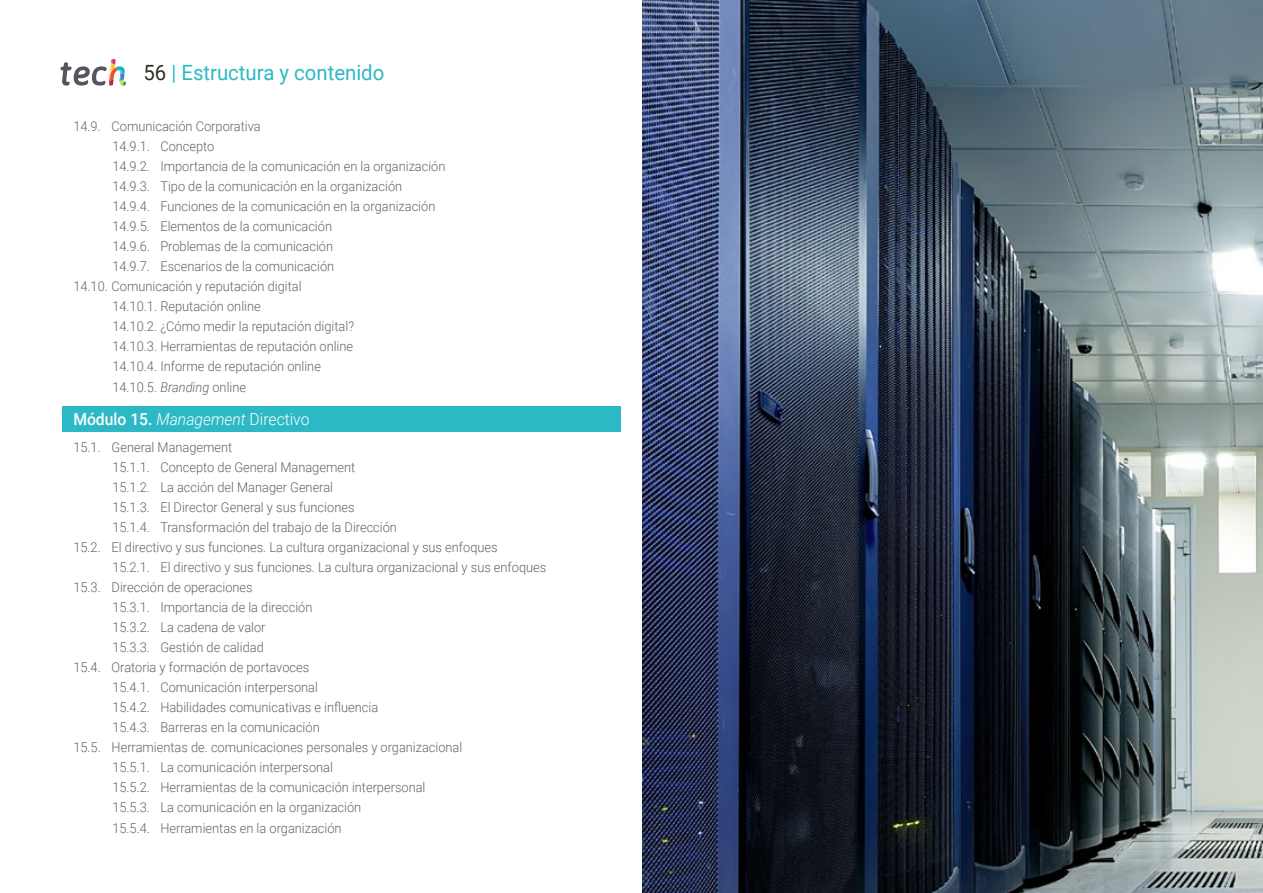
<style>
.page{position:relative;width:1263px;height:893px;background:#fff}
.page>*{position:absolute;margin:0;border:0;box-sizing:border-box;transform-origin:0 0}
.t1{font:21px "Roboto";color:#2db8c5}
.t2{font:italic 300 16.5px "Roboto";color:#fff;scale:.95 1}
.t3{font:300 13.5px "Roboto";color:#61646a;scale:.95 1}
.s1{color:#312e20}
.s2{font-style:italic}
.s3{font-weight:500;font-style:normal}
.s4{font-style:normal}
</style>
<div class="page">
<div style="left:62px;top:406px;width:559px;height:25px;background:#2db8c5"></div>
<img style="left:642px;top:0;width:621px;height:893px">
<svg style="left:61px;top:59px;width:65px;height:27px"></svg>
<h1 class="t1" style="left:144px;top:57px;width:242px"><span class="s1">56</span> | Estructura y contenido</h1>
<p class="t3" style="left:73px;top:117px;width:199px">14.9. Comunicación Corporativa</p>
<p class="t3" style="left:112px;top:137px;width:109px">14.9.1. Concepto</p>
<p class="t3" style="left:112px;top:157px;width:352px">14.9.2. Importancia de la comunicación en la organización</p>
<p class="t3" style="left:112px;top:177px;width:307px">14.9.3. Tipo de la comunicación en la organización</p>
<p class="t3" style="left:112px;top:197px;width:342px">14.9.4. Funciones de la comunicación en la organización</p>
<p class="t3" style="left:112px;top:217px;width:233px">14.9.5. Elementos de la comunicación</p>
<p class="t3" style="left:112px;top:237px;width:234px">14.9.6. Problemas de la comunicación</p>
<p class="t3" style="left:112px;top:257px;width:235px">14.9.7. Escenarios de la comunicación</p>
<p class="t3" style="left:73px;top:277px;width:242px">14.10. Comunicación y reputación digital</p>
<p class="t3" style="left:112px;top:297px;width:158px">14.10.1. Reputación online</p>
<p class="t3" style="left:112px;top:317px;width:256px">14.10.2. ¿Cómo medir la reputación digital?</p>
<p class="t3" style="left:112px;top:337px;width:255px">14.10.3. Herramientas de reputación online</p>
<p class="t3" style="left:112px;top:357px;width:221px">14.10.4. Informe de reputación online</p>
<p class="t3" style="left:112px;top:378px;width:142px">14.10.5. <span class="s2">Branding</span> online</p>
<p class="t2" style="left:73px;top:408px;width:250px"><span class="s3">Módulo 15.</span> Management <span class="s4">Directivo</span></p>
<p class="t3" style="left:73px;top:437px;width:169px">15.1. General Management</p>
<p class="t3" style="left:112px;top:457px;width:257px">15.1.1. Concepto de General Management</p>
<p class="t3" style="left:112px;top:477px;width:234px">15.1.2. La acción del Manager General</p>
<p class="t3" style="left:112px;top:497px;width:256px">15.1.3. El Director General y sus funciones</p>
<p class="t3" style="left:112px;top:517px;width:301px">15.1.4. Transformación del trabajo de la Dirección</p>
<p class="t3" style="left:73px;top:537px;width:448px">15.2. El directivo y sus funciones. La cultura organizacional y sus enfoques</p>
<p class="t3" style="left:112px;top:557px;width:458px">15.2.1. El directivo y sus funciones. La cultura organizacional y sus enfoques</p>
<p class="t3" style="left:73px;top:577px;width:190px">15.3. Dirección de operaciones</p>
<p class="t3" style="left:112px;top:597px;width:212px">15.3.1. Importancia de la dirección</p>
<p class="t3" style="left:112px;top:617px;width:163px">15.3.2. La cadena de valor</p>
<p class="t3" style="left:112px;top:637px;width:161px">15.3.3. Gestión de calidad</p>
<p class="t3" style="left:73px;top:657px;width:250px">15.4. Oratoria y formación de portavoces</p>
<p class="t3" style="left:112px;top:677px;width:218px">15.4.1. Comunicación interpersonal</p>
<p class="t3" style="left:112px;top:697px;width:281px">15.4.2. Habilidades comunicativas e influencia</p>
<p class="t3" style="left:112px;top:717px;width:220px">15.4.3. Barreras en la comunicación</p>
<p class="t3" style="left:73px;top:737px;width:411px">15.5. Herramientas de. comunicaciones personales y organizacional</p>
<p class="t3" style="left:112px;top:757px;width:234px">15.5.1. La comunicación interpersonal</p>
<p class="t3" style="left:112px;top:777px;width:331px">15.5.2. Herramientas de la comunicación interpersonal</p>
<p class="t3" style="left:112px;top:797px;width:264px">15.5.3. La comunicación en la organización</p>
<p class="t3" style="left:112px;top:818px;width:243px">15.5.4. Herramientas en la organización</p>
</div>
